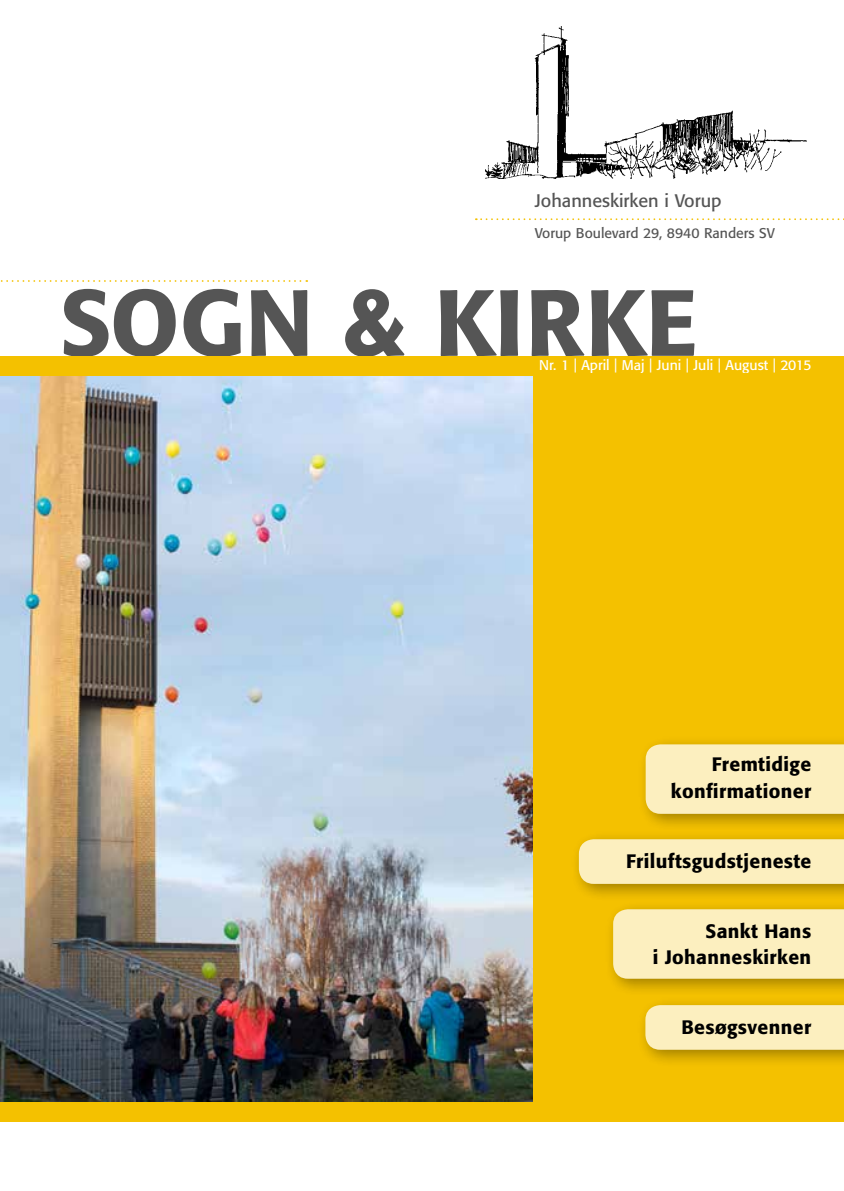
<style>
.page{position:relative;width:844px;height:1191px;background:#fff}
.page>*{position:absolute;margin:0;border:0;box-sizing:border-box;transform-origin:0 0}
.t1{font:500 92.75px "Formata";color:#555}
.t2{font:500 19.25px/26.2px "Formata";letter-spacing:.02em;color:#000;text-align:right}
.t3{font:18.03px "Formata";color:#555}
.t4{font:14px "Formata";color:#fff}
.t5{font:14px "Formata";color:#555}
</style>
<div class="page">
<img style="left:0;top:376px;width:533px;height:725px">
<img style="left:485px;top:26px;width:320px;height:153px">
<svg style="left:0;top:280px;width:307px;height:2px"></svg>
<svg style="left:475px;top:218px;width:369px;height:2px"></svg>
<div style="left:0;top:356px;width:843px;height:20px;background:#f4c100"></div>
<div style="left:0;top:1101px;width:843px;height:20px;background:#f4c100"></div>
<div style="left:533px;top:373px;width:310px;height:736px;background:#f4c100"></div>
<div style="left:570px;top:830px;width:273px;height:72px;background:#000;opacity:.45"></div>
<div style="left:578px;top:839px;width:265px;height:45px;background:#fcefbf"></div>
<div style="left:637px;top:735px;width:206px;height:97px;background:#000;opacity:.45"></div>
<div style="left:645px;top:744px;width:198px;height:70px;background:#fcefbf"></div>
<div style="left:604px;top:900px;width:239px;height:97px;background:#000;opacity:.45"></div>
<div style="left:613px;top:909px;width:230px;height:69px;background:#fcefbf"></div>
<div style="left:636px;top:996px;width:207px;height:72px;background:#000;opacity:.45"></div>
<div style="left:645px;top:1005px;width:198px;height:44px;background:#fcefbf"></div>
<p class="t3" style="left:535px;top:190px;width:188px">Johanneskirken i Vorup</p>
<p class="t5" style="left:535px;top:224px;width:241px">Vorup Boulevard 29, 8940 Randers SV</p>
<h1 class="t1" style="left:60px;top:266px;width:639px">SOGN &amp; KIRKE</h1>
<p class="t4" style="left:539px;top:357px;width:274px">Nr. 1 | April | Maj | Juni | Juli | August | 2015</p>
<p class="t2" style="left:670px;top:751px;width:142px">Fremtidige konfirmationer</p>
<p class="t2" style="left:626px;top:847px;width:186px">Friluftsgudstjeneste</p>
<p class="t2" style="left:652px;top:917px;width:160px">Sankt Hans<br>i Johanneskirken</p>
<p class="t2" style="left:681px;top:1013px;width:131px">Besøgsvenner</p>
</div>
